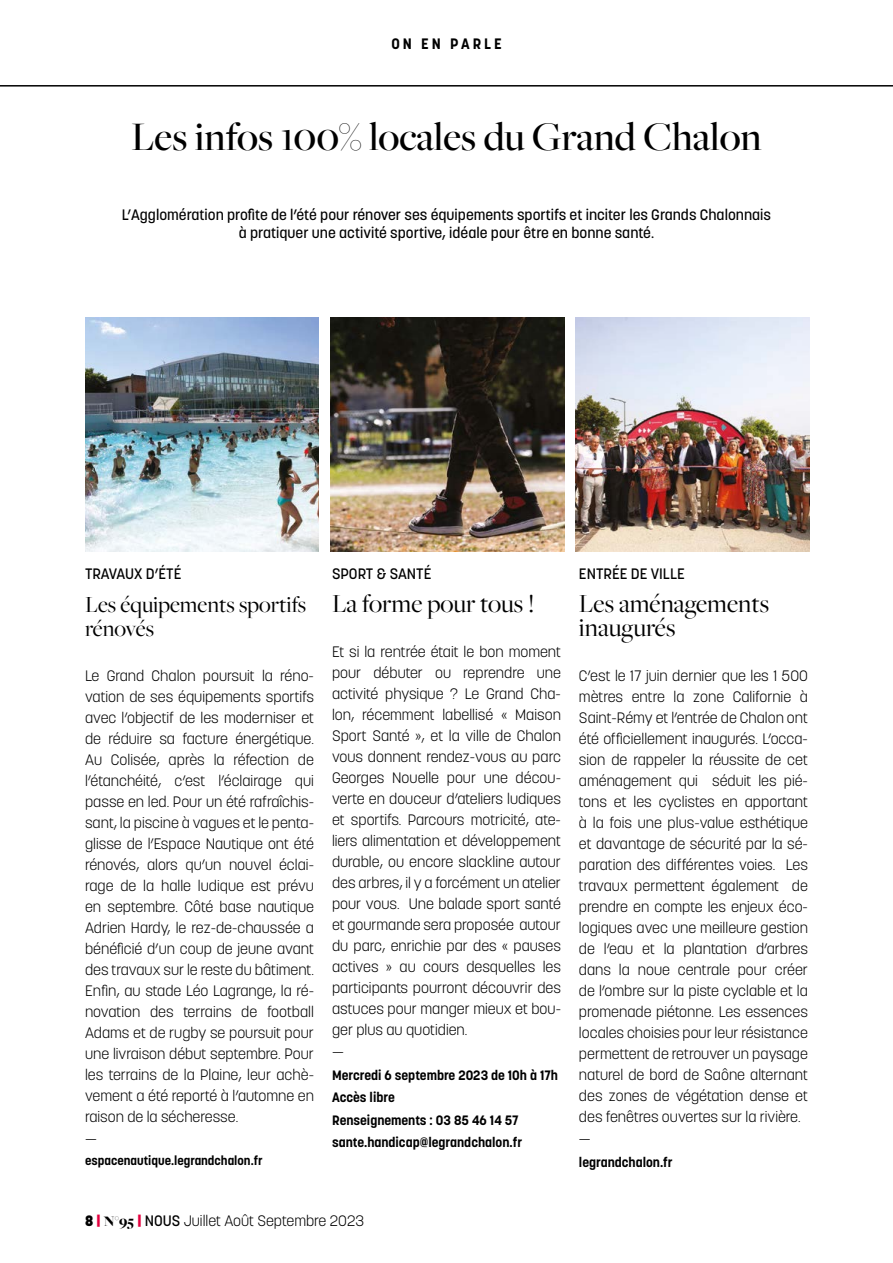
<style>
.page{position:relative;width:893px;height:1263px;background:#fff}
.page>*{position:absolute;margin:0;border:0;box-sizing:border-box;transform-origin:0 0}
.t1{font:500 42px "Freight Big Pro";color:#000}
.t2{font:27px/24px "Freight Big Pro";color:#000}
.t3{font:24px/24px "Freight Big Pro";color:#000}
.t4{font:300 15.75px "Korolev";color:#000}
.t5{font:300 15px/21px "Korolev";color:#000;text-align:justify}
.t6{font:500 15px/18px "Korolev";color:#000;text-align:center}
.t7{font:700 15px "Korolev";letter-spacing:.2em;color:#000}
.t8{font:700 13.5px/22.5px "Korolev";color:#000}
.t9{font:700 12.75px "Korolev";color:#000}
.s1{font-weight:800}
.s2{font-weight:800;color:#e4003f}
.s3{font-family:"Freight Big Pro";font-weight:900}
.s4{font-weight:500}
</style>
<div class="page">
<hr style="left:0;top:85px;width:893px;height:2px;background:#000">
<img style="left:576px;top:317px;width:234px;height:234px">
<img style="left:330px;top:317px;width:234px;height:234px">
<img style="left:85px;top:317px;width:234px;height:234px">
<p class="t7" style="left:391px;top:34px;width:112px">ON EN PARLE</p>
<h1 class="t1" style="left:131px;top:109px;width:632px">Les infos 100% locales du Grand Chalon</h1>
<p class="t6" style="left:122px;top:205px;width:651px">L’Agglomération profite de l’été pour rénover ses équipements sportifs et inciter les Grands Chalonnais à pratiquer une activité sportive, idéale pour être en bonne santé.</p>
<p class="t6" style="left:85px;top:565px;width:98px">TRAVAUX D’ÉTÉ</p>
<h3 class="t3" style="left:85px;top:591px;width:223px">Les équipements sportifs rénovés</h3>
<p class="t5" style="left:85px;top:665px;width:230px">Le Grand Chalon poursuit la réno&shy;vation de ses équipements sportifs avec l’objectif de les moderniser et de réduire sa facture énergétique.<br>Au Colisée, après la réfection de l’étanchéité, c’est l’éclairage qui passe en led. Pour un été rafraîchis&shy;sant, la piscine à vagues et le penta&shy;glisse de l’Espace Nautique ont été rénovés, alors qu’un nouvel éclai&shy;rage de la halle ludique est prévu en septembre. Côté base nautique Adrien Hardy, le rez-de-chaussée a bénéficié d’un coup de jeune avant des travaux sur le reste du bâtiment.<br>Enfin, au stade Léo Lagrange, la ré&shy;novation des terrains de football Adams et de rugby se poursuit pour une livraison début septembre. Pour les terrains de la Plaine, leur achè&shy;vement a été reporté à l’automne en raison de la sécheresse.</p>
<p class="t4" style="left:85px;top:1128px;width:13px">—</p>
<p class="t9" style="left:85px;top:1152px;width:179px">espacenautique.legrandchalon.fr</p>
<p class="t6" style="left:332px;top:565px;width:101px">SPORT &amp; SANTÉ</p>
<h2 class="t2" style="left:332px;top:590px;width:204px">La forme pour tous !</h2>
<p class="t5" style="left:332px;top:641px;width:230px">Et si la rentrée était le bon moment pour débuter ou reprendre une activité physique ? Le Grand Cha&shy;lon, récemment labellisé « Maison Sport Santé », et la ville de Chalon vous donnent rendez-vous au parc Georges Nouelle pour une décou&shy;verte en douceur d’ateliers ludiques et sportifs. Parcours motricité, ate&shy;liers alimentation et développement durable, ou encore slackline autour des arbres, il y a forcément un atelier pour vous. Une balade sport santé et gourmande sera proposée autour du parc, enrichie par des « pauses actives » au cours desquelles les participants pourront découvrir des astuces pour manger mieux et bou&shy;ger plus au quotidien.</p>
<p class="t4" style="left:332px;top:1041px;width:13px">—</p>
<p class="t8" style="left:332px;top:1064px;width:227px">Mercredi 6 septembre 2023 de 10h à 17h<br>Accès libre<br>Renseignements : 03 85 46 14 57 sante.handicap@legrandchalon.fr</p>
<p class="t5" style="left:85px;top:1210px;width:281px"><span class="s1">8</span> <span class="s2">|</span> <span class="s3">N°95</span> <span class="s2">|</span> <span class="s4">NOUS</span> Juillet Août Septembre 2023</p>
<p class="t6" style="left:579px;top:565px;width:107px">ENTRÉE DE VILLE</p>
<h2 class="t2" style="left:579px;top:590px;width:192px">Les aménagements inaugurés</h2>
<p class="t5" style="left:579px;top:665px;width:230px">C’est le 17 juin dernier que les 1 500 mètres entre la zone Californie à Saint-Rémy et l’entrée de Chalon ont été officiellement inaugurés. L’occa&shy;sion de rappeler la réussite de cet aménagement qui séduit les pié&shy;tons et les cyclistes en apportant à la fois une plus-value esthétique et davantage de sécurité par la sé&shy;paration des différentes voies. Les travaux permettent également de prendre en compte les enjeux éco&shy;logiques avec une meilleure gestion de l’eau et la plantation d’arbres dans la noue centrale pour créer de l’ombre sur la piste cyclable et la promenade piétonne. Les essences locales choisies pour leur résistance permettent de retrouver un paysage naturel de bord de Saône alternant des zones de végétation dense et des fenêtres ouvertes sur la rivière.</p>
<p class="t4" style="left:579px;top:1128px;width:13px">—</p>
<p class="t8" style="left:579px;top:1151px;width:95px">legrandchalon.fr</p>
</div>
